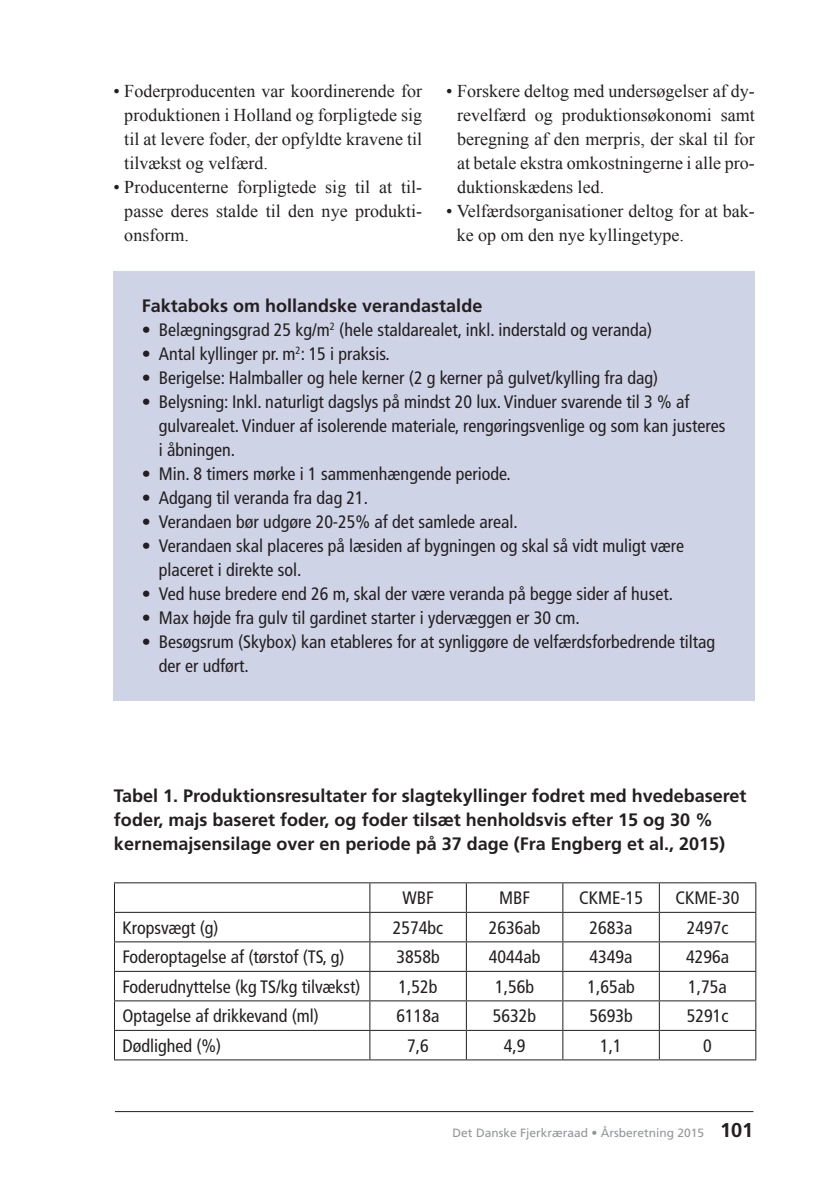
<style>
.page{position:relative;width:840px;height:1191px;background:#fff}
.page>*{position:absolute;margin:0;border:0;box-sizing:border-box;transform-origin:0 0}
.t1{font:condensed 18px/24px "Frutiger LT Std";color:#231f20}
.t2{font:18px/24px "Times New Roman";color:#231f20;text-align:justify}
.t3{font:700 18px/24px "Frutiger LT Std";color:#231f20}
.t4{font:12px "Frutiger LT Std";color:#939598}
.s1{font-weight:700;font-size:20px;color:#231f20}
</style>
<div class="page">
<hr style="left:115px;top:1111px;width:638px;height:1px;background:#231f20">
<hr style="left:114px;top:882px;width:255px;height:1px;background:#231f20">
<hr style="left:369px;top:882px;width:97px;height:1px;background:#231f20">
<hr style="left:466px;top:882px;width:96px;height:1px;background:#231f20">
<hr style="left:562px;top:882px;width:97px;height:1px;background:#231f20">
<hr style="left:659px;top:882px;width:96px;height:1px;background:#231f20">
<hr style="left:114px;top:912px;width:255px;height:1px;background:#231f20">
<hr style="left:369px;top:912px;width:97px;height:1px;background:#231f20">
<hr style="left:466px;top:912px;width:96px;height:1px;background:#231f20">
<hr style="left:562px;top:912px;width:97px;height:1px;background:#231f20">
<hr style="left:659px;top:912px;width:96px;height:1px;background:#231f20">
<hr style="left:114px;top:941px;width:255px;height:1px;background:#231f20">
<hr style="left:369px;top:941px;width:97px;height:1px;background:#231f20">
<hr style="left:466px;top:941px;width:96px;height:1px;background:#231f20">
<hr style="left:562px;top:941px;width:97px;height:1px;background:#231f20">
<hr style="left:659px;top:941px;width:96px;height:1px;background:#231f20">
<hr style="left:114px;top:971px;width:255px;height:1px;background:#231f20">
<hr style="left:369px;top:971px;width:97px;height:1px;background:#231f20">
<hr style="left:466px;top:971px;width:96px;height:1px;background:#231f20">
<hr style="left:562px;top:971px;width:97px;height:1px;background:#231f20">
<hr style="left:659px;top:971px;width:96px;height:1px;background:#231f20">
<hr style="left:114px;top:1000px;width:255px;height:1px;background:#231f20">
<hr style="left:369px;top:1000px;width:97px;height:1px;background:#231f20">
<hr style="left:466px;top:1000px;width:96px;height:1px;background:#231f20">
<hr style="left:562px;top:1000px;width:97px;height:1px;background:#231f20">
<hr style="left:659px;top:1000px;width:96px;height:1px;background:#231f20">
<hr style="left:114px;top:1030px;width:255px;height:1px;background:#231f20">
<svg style="left:114px;top:883px;width:1px;height:176px"></svg>
<hr style="left:369px;top:1030px;width:97px;height:1px;background:#231f20">
<svg style="left:369px;top:883px;width:1px;height:176px"></svg>
<hr style="left:466px;top:1030px;width:96px;height:1px;background:#231f20">
<svg style="left:465px;top:883px;width:1px;height:176px"></svg>
<hr style="left:562px;top:1030px;width:97px;height:1px;background:#231f20">
<svg style="left:562px;top:883px;width:1px;height:176px"></svg>
<hr style="left:659px;top:1030px;width:96px;height:1px;background:#231f20">
<svg style="left:658px;top:883px;width:1px;height:176px"></svg>
<hr style="left:114px;top:1059px;width:255px;height:1px;background:#231f20">
<hr style="left:369px;top:1059px;width:97px;height:1px;background:#231f20">
<hr style="left:466px;top:1059px;width:96px;height:1px;background:#231f20">
<hr style="left:562px;top:1059px;width:97px;height:1px;background:#231f20">
<hr style="left:659px;top:1059px;width:96px;height:1px;background:#231f20">
<div style="left:113px;top:271px;width:641px;height:429px;background:#cfd3e6"></div>
<p class="t2" style="left:124px;top:79px;width:299px;text-indent:-11px">• Foderproducenten var koordinerende for produktionen i Holland og forpligtede sig til at levere foder, der opfyldte kravene til tilvækst og velfærd.</p>
<p class="t2" style="left:124px;top:175px;width:299px;text-indent:-11px">• Producenterne forpligtede sig til at til&shy;passe deres stalde til den nye produkti&shy;onsform.</p>
<p class="t2" style="left:457px;top:79px;width:299px;text-indent:-11px">• Forskere deltog med undersøgelser af dy&shy;revelfærd og produktionsøkonomi samt beregning af den merpris, der skal til for at betale ekstra omkostningerne i alle pro&shy;duktionskædens led.</p>
<p class="t2" style="left:456px;top:199px;width:299px;text-indent:-10px">• Velfærdsorganisationer deltog for at bak&shy;ke op om den nye kyllingetype.</p>
<p class="t3" style="left:142px;top:293px;width:342px">Faktaboks om hollandske verandastalde</p>
<p class="t1" style="left:142px;top:318px;width:511px">• Belægningsgrad 25 kg/m<sup>2</sup> (hele staldarealet, inkl. inderstald og veranda)</p>
<p class="t1" style="left:142px;top:342px;width:249px">• Antal kyllinger pr. m<sup>2</sup>: 15 i praksis.</p>
<p class="t1" style="left:142px;top:366px;width:517px">• Berigelse: Halmballer og hele kerner (2 g kerner på gulvet/kylling fra dag)</p>
<p class="t1" style="left:159px;top:389px;width:568px;text-indent:-17px">• Belysning: Inkl. naturligt dagslys på mindst 20 lux. Vinduer svarende til 3 % af gulvarealet. Vinduer af isolerende materiale, rengøringsvenlige og som kan justeres i åbningen.</p>
<p class="t1" style="left:142px;top:461px;width:370px">• Min. 8 timers mørke i 1 sammenhængende periode.</p>
<p class="t1" style="left:142px;top:485px;width:228px">• Adgang til veranda fra dag 21.</p>
<p class="t1" style="left:142px;top:509px;width:377px">• Verandaen bør udgøre 20-25% af det samlede areal.</p>
<p class="t1" style="left:159px;top:533px;width:526px;text-indent:-17px">• Verandaen skal placeres på læsiden af bygningen og skal så vidt muligt være placeret i direkte sol.</p>
<p class="t1" style="left:142px;top:581px;width:532px">• Ved huse bredere end 26 m, skal der være veranda på begge sider af huset.</p>
<p class="t1" style="left:142px;top:605px;width:439px">• Max højde fra gulv til gardinet starter i ydervæggen er 30 cm.</p>
<p class="t1" style="left:159px;top:629px;width:557px;text-indent:-17px">• Besøgsrum (Skybox) kan etableres for at synliggøre de velfærdsforbedrende tiltag der er udført.</p>
<p class="t3" style="left:114px;top:784px;width:633px">Tabel 1. Produktionsresultater for slagtekyllinger fodret med hvedebaseret foder, majs baseret foder, og foder tilsæt henholdsvis efter 15 og 30 % kernemajsensilage over en periode på 37 dage (Fra Engberg et al., 2015)</p>
<p class="t1" style="left:402px;top:886px;width:33px">WBF</p>
<p class="t1" style="left:499px;top:886px;width:33px">MBF</p>
<p class="t1" style="left:578px;top:886px;width:65px">CKME-15</p>
<p class="t1" style="left:675px;top:886px;width:65px">CKME-30</p>
<p class="t1" style="left:122px;top:915px;width:97px">Kropsvægt (g)</p>
<p class="t1" style="left:393px;top:915px;width:52px">2574bc</p>
<p class="t1" style="left:488px;top:915px;width:53px">2636ab</p>
<p class="t1" style="left:589px;top:915px;width:44px">2683a</p>
<p class="t1" style="left:686px;top:915px;width:43px">2497c</p>
<p class="t1" style="left:122px;top:945px;width:223px">Foderoptagelse af (tørstof (TS, g)</p>
<p class="t1" style="left:396px;top:945px;width:45px">3858b</p>
<p class="t1" style="left:488px;top:945px;width:53px">4044ab</p>
<p class="t1" style="left:589px;top:945px;width:44px">4349a</p>
<p class="t1" style="left:685px;top:945px;width:44px">4296a</p>
<p class="t1" style="left:122px;top:974px;width:239px">Foderudnyttelse (kg TS/kg tilvækst)</p>
<p class="t1" style="left:398px;top:974px;width:40px">1,52b</p>
<p class="t1" style="left:495px;top:974px;width:40px">1,56b</p>
<p class="t1" style="left:587px;top:974px;width:49px">1,65ab</p>
<p class="t1" style="left:687px;top:974px;width:40px">1,75a</p>
<p class="t1" style="left:122px;top:1004px;width:198px">Optagelse af drikkevand (ml)</p>
<p class="t1" style="left:396px;top:1004px;width:44px">6118a</p>
<p class="t1" style="left:492px;top:1004px;width:45px">5632b</p>
<p class="t1" style="left:589px;top:1004px;width:45px">5693b</p>
<p class="t1" style="left:686px;top:1004px;width:43px">5291c</p>
<p class="t1" style="left:122px;top:1033px;width:100px">Dødlighed (%)</p>
<p class="t1" style="left:407px;top:1033px;width:23px">7,6</p>
<p class="t1" style="left:503px;top:1033px;width:23px">4,9</p>
<p class="t1" style="left:600px;top:1033px;width:23px">1,1</p>
<p class="t1" style="left:702px;top:1033px;width:10px">0</p>
<p class="t4" style="left:452px;top:1125px;width:302px">Det Danske Fjerkræraad • Årsberetning 2015 <span class="s1">101</span></p>
</div>
